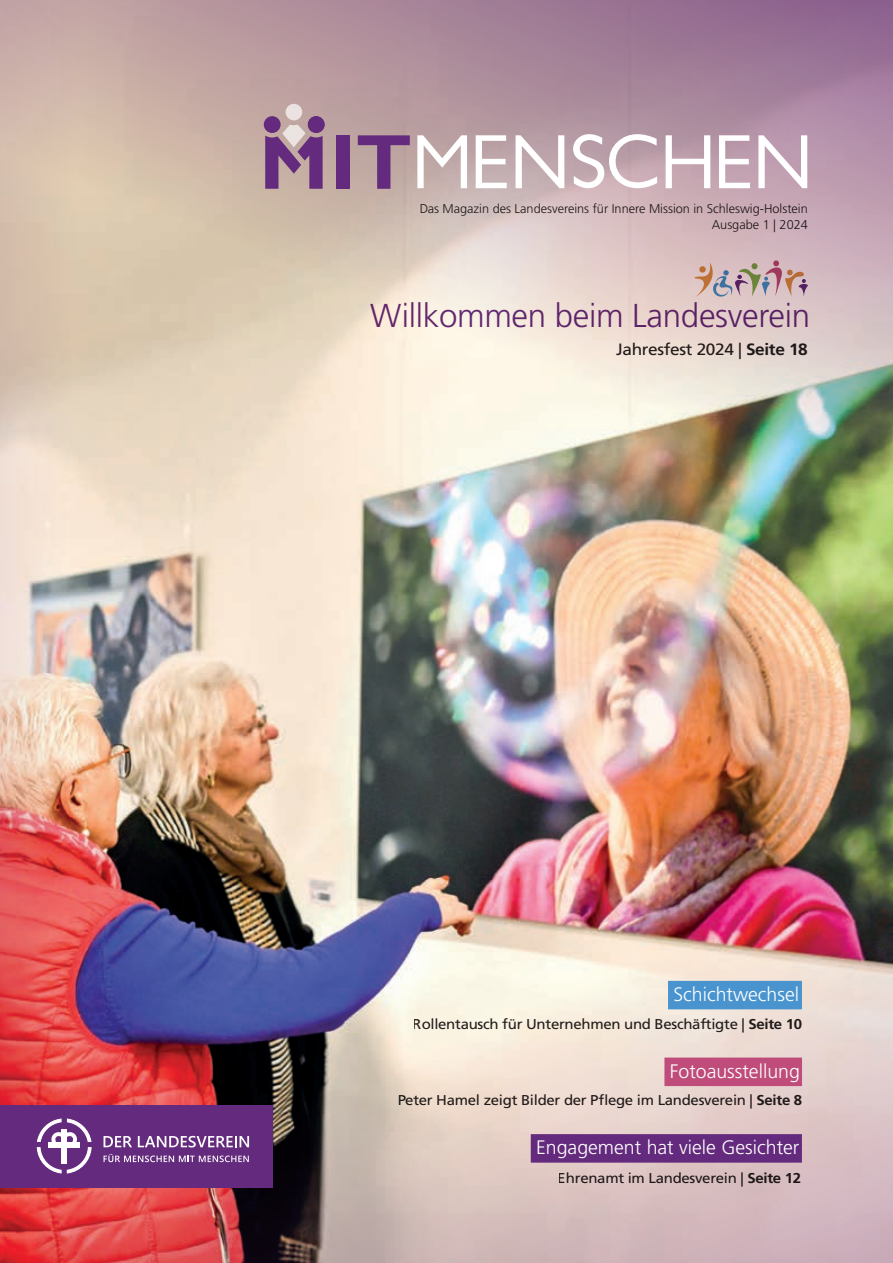
<style>
.page{position:relative;width:893px;height:1263px;background:#fff}
.page>*{position:absolute;margin:0;border:0;box-sizing:border-box;transform-origin:0 0}
.t1{font:300 33.15px "Frutiger LT Std";letter-spacing:-.01em;color:#642a7d}
.t2{font:300 19.5px "Frutiger LT Std";color:#fff}
.t3{font:16.35px "Frutiger LT Std";letter-spacing:-.02em;color:#231f20;scale:1.05 1}
.t4{font:14.25px "Frutiger LT Std";letter-spacing:-.02em;color:#231f20;scale:1.05 1}
.t5{font:300 12.75px/16.2px "Frutiger LT Std";color:#231f20;text-align:right}
.s1{font-weight:700}
</style>
<div class="page">
<img style="left:0;top:571px;width:893px;height:692px">
<div style="left:0;top:1105px;width:273px;height:82px;background:#642a7d"></div>
<img style="left:402px;top:0;width:491px;height:571px">
<svg style="left:402px;top:135px;width:8px;height:54px"></svg>
<svg style="left:417px;top:135px;width:50px;height:53px"></svg>
<svg style="left:476px;top:135px;width:31px;height:53px"></svg>
<svg style="left:516px;top:135px;width:48px;height:53px"></svg>
<svg style="left:573px;top:134px;width:84px;height:54px"></svg>
<svg style="left:666px;top:135px;width:44px;height:53px"></svg>
<svg style="left:719px;top:135px;width:31px;height:53px"></svg>
<svg style="left:758px;top:135px;width:49px;height:53px"></svg>
<svg style="left:694px;top:260px;width:115px;height:37px;background:#c4a9aa"></svg>
<img style="left:36px;top:788px;width:857px;height:475px">
<div style="left:664px;top:1057px;width:138px;height:29px;background:#bf4c7b"></div>
<div style="left:668px;top:981px;width:134px;height:28px;background:#4994cf"></div>
<div style="left:531px;top:1134px;width:271px;height:28px;background:#642a7d"></div>
<img style="left:0;top:0;width:402px;height:1104px">
<p class="t5" style="left:419px;top:201px;width:390px">Das Magazin des Landesvereins für Innere Mission in Schleswig-Holstein<br>Ausgabe 1 | 2024</p>
<h1 class="t1" style="left:370px;top:297px;width:442px">Willkommen beim Landesverein</h1>
<p class="t3" style="left:616px;top:340px;width:184px">Jahresfest 2024 | <span class="s1">Seite 18</span></p>
<h2 class="t2" style="left:673px;top:983px;width:127px">Schichtwechsel</h2>
<p class="t4" style="left:413px;top:1016px;width:372px">Rollentausch für Unternehmen und Beschäftigte | <span class="s1">Seite 10</span></p>
<h2 class="t2" style="left:670px;top:1060px;width:132px">Fotoausstellung</h2>
<p class="t4" style="left:397px;top:1092px;width:387px">Peter Hamel zeigt Bilder der Pflege im Landesverein | <span class="s1">Seite 8</span></p>
<h2 class="t2" style="left:536px;top:1136px;width:265px">Engagement hat viele Gesichter</h2>
<p class="t4" style="left:558px;top:1170px;width:233px">Ehrenamt im Landesverein | <span class="s1">Seite 12</span></p>
</div>
